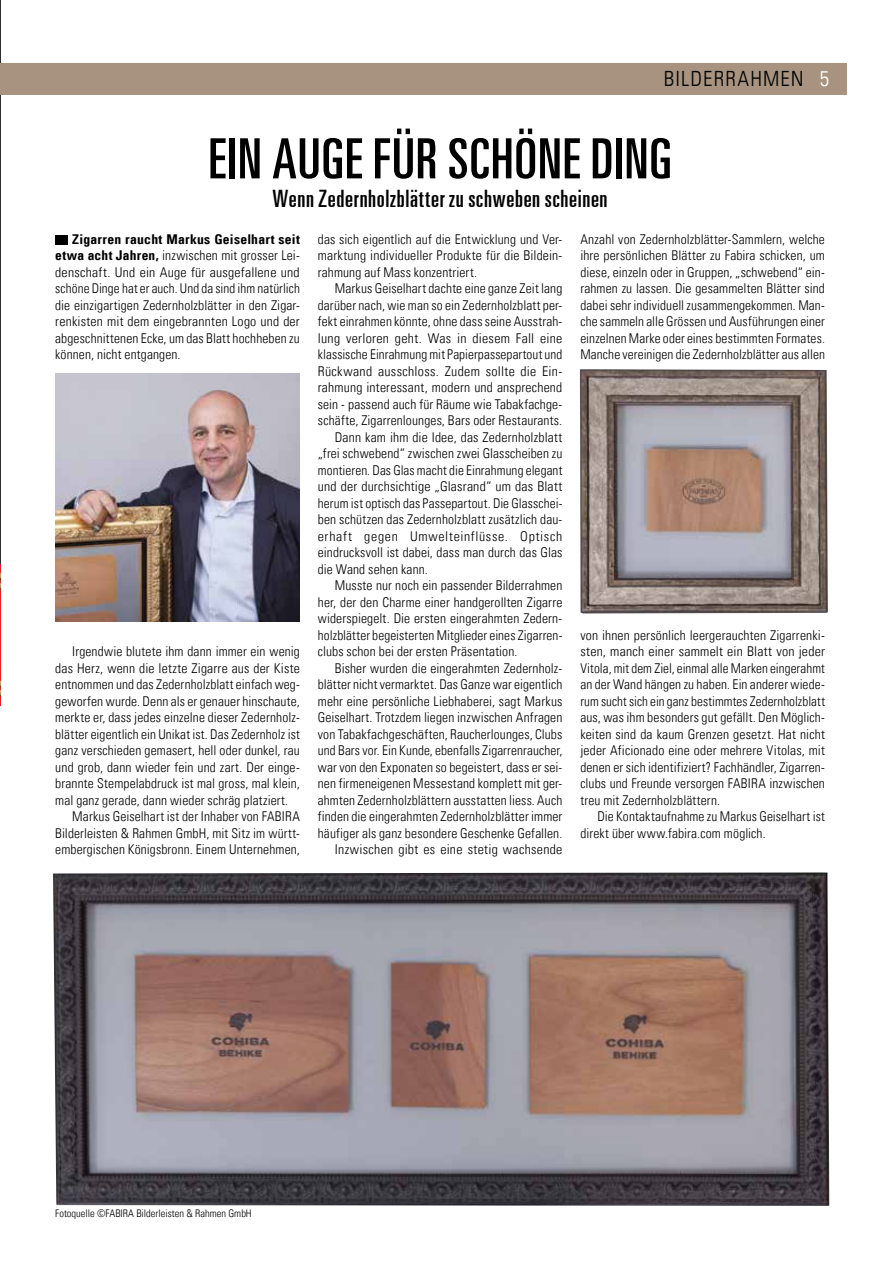
<style>
.page{position:relative;width:893px;height:1263px;background:#fff}
.page>*{position:absolute;margin:0;border:0;box-sizing:border-box;transform-origin:0 0}
.t1{font:ultra-condensed 55.5px "Univers LT";letter-spacing:.02em;color:#000}
.t2{font:ultra-condensed 24px "Univers LT";letter-spacing:.025em;color:#000}
.t3{font:300 condensed 21px "Univers LT";letter-spacing:.055em;color:#000}
.t4{font:300 condensed 13.5px/16.5px "Univers LT";letter-spacing:.01em;color:#000;text-align:justify}
.t5{font:300 condensed 13.5px "Univers LT";letter-spacing:.05em;color:#000}
.t6{font:300 condensed 10.5px "Univers LT";color:#000}
.s1{color:#fff}
.s2{font-weight:700}
</style>
<div class="page">
<img style="left:0;top:0;width:1px;height:706px">
<div style="left:0;top:64px;width:846px;height:31px;background:#a79380"></div>
<img style="left:53px;top:872px;width:776px;height:334px">
<div style="left:55px;top:235px;width:13px;height:10px;background:#000"></div>
<img style="left:55px;top:373px;width:245px;height:249px">
<img style="left:580px;top:369px;width:248px;height:244px">
<h3 class="t3" style="left:664px;top:65px;width:167px">BILDERRAHMEN <span class="s1">5</span></h3>
<h1 class="t1" style="left:208px;top:127px;width:465px">EIN AUGE FÜR SCHÖNE DING</h1>
<h2 class="t2" style="left:273px;top:185px;width:336px">Wenn Zedernholzblätter zu schweben scheinen</h2>
<p class="t4" style="left:55px;top:231px;width:246px;text-indent:17px"><span class="s2">Zigarren raucht Markus Geiselhart seit etwa acht Jahren,</span> inzwischen mit grosser Lei&shy;denschaft. Und ein Auge für ausgefallene und schöne Dinge hat er auch. Und da sind ihm natürlich die einzigartigen Zedernholzblätter in den Zigar&shy;renkisten mit dem eingebrannten Logo und der abgeschnittenen Ecke, um das Blatt hochheben zu können, nicht entgangen.</p>
<p class="t4" style="left:72px;top:643px;width:229px">Irgendwie blutete ihm dann immer ein wenig</p>
<p class="t4" style="left:55px;top:660px;width:246px">das Herz, wenn die letzte Zigarre aus der Kiste</p>
<p class="t4" style="left:55px;top:676px;width:246px">entnommen und das Zedernholzblatt einfach weg-</p>
<p class="t4" style="left:55px;top:693px;width:246px">geworfen wurde. Denn als er genauer hinschaute,</p>
<p class="t4" style="left:55px;top:709px;width:246px">merkte er, dass jedes einzelne dieser Zedernholz-</p>
<p class="t4" style="left:55px;top:726px;width:246px">blätter eigentlich ein Unikat ist. Das Zedernholz ist</p>
<p class="t4" style="left:55px;top:742px;width:246px">ganz verschieden gemasert, hell oder dunkel, rau</p>
<p class="t4" style="left:55px;top:759px;width:246px">und grob, dann wieder fein und zart. Der einge-</p>
<p class="t4" style="left:55px;top:775px;width:246px">brannte Stempelabdruck ist mal gross, mal klein,</p>
<p class="t4" style="left:55px;top:792px;width:235px">mal ganz gerade, dann wieder schräg platziert.</p>
<p class="t4" style="left:72px;top:808px;width:229px">Markus Geiselhart ist der Inhaber von FABIRA</p>
<p class="t4" style="left:55px;top:825px;width:246px">Bilderleisten &amp; Rahmen GmbH, mit Sitz im württ-</p>
<p class="t4" style="left:55px;top:841px;width:246px">embergischen Königsbronn. Einem Unternehmen,</p>
<p class="t4" style="left:318px;top:231px;width:246px">das sich eigentlich auf die Entwicklung und Ver&shy;marktung individueller Produkte für die Bildein&shy;rahmung auf Mass konzentriert.</p>
<p class="t4" style="left:335px;top:280px;width:229px">Markus Geiselhart dachte eine ganze Zeit lang</p>
<p class="t4" style="left:318px;top:297px;width:246px">darüber nach, wie man so ein Zedernholzblatt per-</p>
<p class="t4" style="left:318px;top:313px;width:246px">fekt einrahmen könnte, ohne dass seine Ausstrah-</p>
<p class="t4" style="left:318px;top:330px;width:246px">lung verloren geht. Was in diesem Fall eine</p>
<p class="t4" style="left:318px;top:346px;width:246px">klassische Einrahmung mit Papierpassepartout und</p>
<p class="t4" style="left:318px;top:363px;width:246px">Rückwand ausschloss. Zudem sollte die Ein-</p>
<p class="t4" style="left:318px;top:379px;width:246px">rahmung interessant, modern und ansprechend</p>
<p class="t4" style="left:318px;top:396px;width:246px">sein - passend auch für Räume wie Tabakfachge-</p>
<p class="t4" style="left:318px;top:412px;width:246px">schäfte, Zigarrenlounges, Bars oder Restaurants.</p>
<p class="t4" style="left:335px;top:429px;width:229px">Dann kam ihm die Idee, das Zedernholzblatt</p>
<p class="t4" style="left:318px;top:445px;width:246px">„frei schwebend“ zwischen zwei Glasscheiben zu</p>
<p class="t4" style="left:318px;top:462px;width:246px">montieren. Das Glas macht die Einrahmung elegant</p>
<p class="t4" style="left:318px;top:478px;width:246px">und der durchsichtige „Glasrand“ um das Blatt</p>
<p class="t4" style="left:318px;top:495px;width:246px">herum ist optisch das Passepartout. Die Glasschei-</p>
<p class="t4" style="left:318px;top:511px;width:246px">ben schützen das Zedernholzblatt zusätzlich dau-</p>
<p class="t5" style="left:318px;top:528px;width:246px">erhaft gegen Umwelteinflüsse. Optisch</p>
<p class="t4" style="left:318px;top:544px;width:246px">eindrucksvoll ist dabei, dass man durch das Glas</p>
<p class="t4" style="left:318px;top:561px;width:112px">die Wand sehen kann.</p>
<p class="t4" style="left:335px;top:577px;width:229px">Musste nur noch ein passender Bilderrahmen</p>
<p class="t4" style="left:318px;top:594px;width:246px">her, der den Charme einer handgerollten Zigarre</p>
<p class="t4" style="left:318px;top:610px;width:246px">widerspiegelt. Die ersten eingerahmten Zedern-</p>
<p class="t4" style="left:318px;top:627px;width:246px">holzblätter begeisterten Mitglieder eines Zigarren-</p>
<p class="t4" style="left:318px;top:643px;width:201px">clubs schon bei der ersten Präsentation.</p>
<p class="t4" style="left:335px;top:660px;width:229px">Bisher wurden die eingerahmten Zedernholz-</p>
<p class="t4" style="left:318px;top:676px;width:246px">blätter nicht vermarktet. Das Ganze war eigentlich</p>
<p class="t4" style="left:318px;top:693px;width:246px">mehr eine persönliche Liebhaberei, sagt Markus</p>
<p class="t4" style="left:318px;top:709px;width:246px">Geiselhart. Trotzdem liegen inzwischen Anfragen</p>
<p class="t4" style="left:318px;top:726px;width:246px">von Tabakfachgeschäften, Raucherlounges, Clubs</p>
<p class="t4" style="left:318px;top:742px;width:246px">und Bars vor. Ein Kunde, ebenfalls Zigarrenraucher,</p>
<p class="t4" style="left:318px;top:759px;width:246px">war von den Exponaten so begeistert, dass er sei-</p>
<p class="t4" style="left:318px;top:775px;width:246px">nen firmeneigenen Messestand komplett mit ger-</p>
<p class="t4" style="left:318px;top:792px;width:246px">ahmten Zedernholzblättern ausstatten liess. Auch</p>
<p class="t4" style="left:318px;top:808px;width:246px">finden die eingerahmten Zedernholzblätter immer</p>
<p class="t4" style="left:318px;top:825px;width:246px">häufiger als ganz besondere Geschenke Gefallen.</p>
<p class="t4" style="left:335px;top:841px;width:229px">Inzwischen gibt es eine stetig wachsende</p>
<p class="t4" style="left:580px;top:231px;width:246px">Anzahl von Zedernholzblätter-Sammlern, welche ihre persönlichen Blätter zu Fabira schicken, um diese, einzeln oder in Gruppen, „schwebend“ ein&shy;rahmen zu lassen. Die gesammelten Blätter sind dabei sehr individuell zusammengekommen. Man&shy;che sammeln alle Grössen und Ausführungen einer einzelnen Marke oder eines bestimmten Formates.<br>Manche vereinigen die Zedernholzblätter aus allen</p>
<p class="t4" style="left:580px;top:627px;width:246px">von ihnen persönlich leergerauchten Zigarrenki&shy;sten, manch einer sammelt ein Blatt von jeder Vitola, mit dem Ziel, einmal alle Marken eingerahmt an der Wand hängen zu haben. Ein anderer wiede&shy;rum sucht sich ein ganz bestimmtes Zedernholzblatt aus, was ihm besonders gut gefällt. Den Möglich&shy;keiten sind da kaum Grenzen gesetzt. Hat nicht jeder Aficionado eine oder mehrere Vitolas, mit denen er sich identifiziert? Fachhändler, Zigarren&shy;clubs und Freunde versorgen FABIRA inzwischen treu mit Zedernholzblättern.</p>
<p class="t4" style="left:580px;top:808px;width:246px;text-indent:17px">Die Kontaktaufnahme zu Markus Geiselhart ist direkt über www.fabira.com möglich.</p>
<p class="t6" style="left:55px;top:1207px;width:198px">Fotoquelle ©FABIRA Bilderleisten &amp; Rahmen GmbH</p>
</div>
